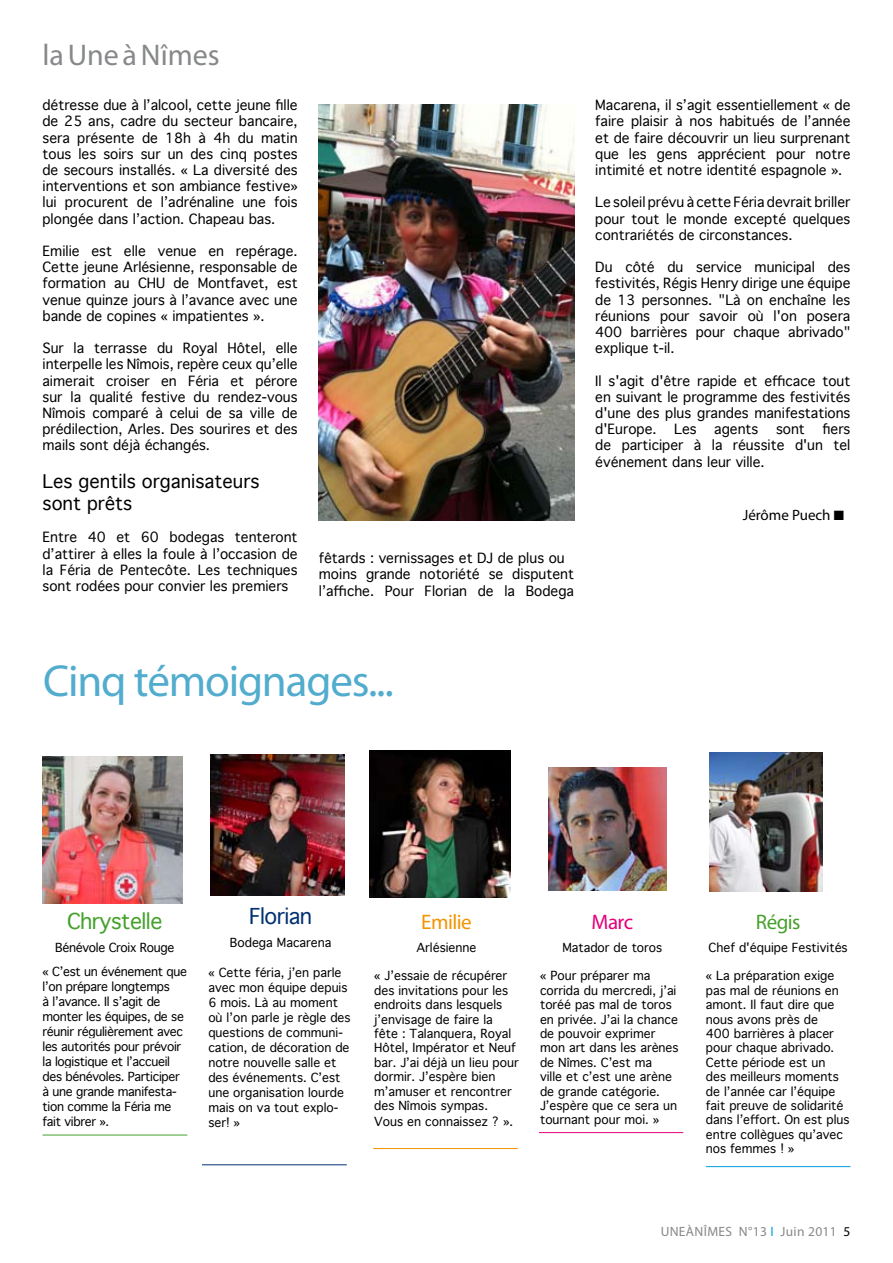
<style>
.page{position:relative;width:893px;height:1263px;background:#fff}
.page>*{position:absolute;margin:0;border:0;box-sizing:border-box;transform-origin:0 0}
.t1{font:45px "Myriad Pro";letter-spacing:-.025em;color:#51acce}
.t2{font:30px "Myriad Pro";color:#87888a}
.t3{font:21px "Geneva";letter-spacing:-.025em;color:#45a12b}
.t4{font:21px "Geneva";letter-spacing:-.025em;color:#003071}
.t5{font:21px "Myriad Pro";letter-spacing:-.025em;color:#f29400}
.t6{font:21px "Myriad Pro";letter-spacing:-.025em;color:#45a12b}
.t7{font:21px "Myriad Pro";color:#e2007a}
.t8{font:18px/21.6px "Geneva";color:#000}
.t9{font:15px "Myriad Pro";color:#000}
.t10{font:13.5px/16.2px "Geneva";color:#000;text-align:justify}
.t11{font:13.5px "Myriad Pro";letter-spacing:.025em;color:#87888a}
.t12{font:12px/14.4px "Geneva";color:#000}
.t13{font:12px/15px "Geneva";letter-spacing:-.025em;color:#000;text-align:center}
.s1{color:#009ee0}
.s2{color:#000}
</style>
<div class="page">
<img style="left:319px;top:104px;width:255px;height:416px">
<hr style="left:539px;top:1132px;width:144px;height:1px;background:#e2007a">
<hr style="left:202px;top:1164px;width:145px;height:1px;background:#003071">
<hr style="left:373px;top:1148px;width:145px;height:1px;background:#f29400">
<hr style="left:706px;top:1166px;width:144px;height:1px;background:#009ee0">
<hr style="left:43px;top:1135px;width:144px;height:1px;background:#45a12b">
<img style="left:43px;top:757px;width:140px;height:147px">
<img style="left:370px;top:750px;width:140px;height:147px">
<img style="left:549px;top:767px;width:118px;height:123px">
<img style="left:709px;top:753px;width:114px;height:139px">
<img style="left:211px;top:755px;width:133px;height:140px">
<h2 class="t2" style="left:43px;top:36px;width:179px">la Une à Nîmes</h2>
<p class="t10" style="left:43px;top:97px;width:257px">détresse due à l’alcool, cette jeune fille de 25 ans, cadre du secteur bancaire, sera présente de 18h à 4h du matin tous les soirs sur un des cinq postes de secours installés. « La diversité des interventions et son ambiance festive» lui procurent de l’adrénaline une fois plongée dans l’action. Chapeau bas.</p>
<p class="t10" style="left:43px;top:243px;width:257px">Emilie est elle venue en repérage.<br>Cette jeune Arlésienne, responsable de formation au CHU de Montfavet, est venue quinze jours à l’avance avec une bande de copines « impatientes ».</p>
<p class="t10" style="left:43px;top:340px;width:257px">Sur la terrasse du Royal Hôtel, elle interpelle les Nîmois, repère ceux qu’elle aimerait croiser en Féria et pérore sur la qualité festive du rendez-vous Nîmois comparé à celui de sa ville de prédilection, Arles. Des sourires et des mails sont déjà échangés.</p>
<h3 class="t8" style="left:43px;top:471px;width:219px">Les gentils organisateurs sont prêts</h3>
<p class="t10" style="left:43px;top:529px;width:257px">Entre 40 et 60 bodegas tenteront d’attirer à elles la foule à l’occasion de la Féria de Pentecôte. Les techniques sont rodées pour convier les premiers</p>
<p class="t10" style="left:319px;top:550px;width:257px;text-align:left">fêtards : vernissages et DJ de plus ou moins grande notoriété se disputent l’affiche. Pour Florian de la Bodega</p>
<p class="t10" style="left:595px;top:97px;width:257px">Macarena, il s’agit essentiellement « de faire plaisir à nos habitués de l’année et de faire découvrir un lieu surprenant que les gens apprécient pour notre intimité et notre identité espagnole ».</p>
<p class="t10" style="left:595px;top:194px;width:257px">Le soleil prévu à cette Féria devrait briller pour tout le monde excepté quelques contrariétés de circonstances.</p>
<p class="t10" style="left:595px;top:259px;width:257px">Du côté du service municipal des festivités, Régis Henry dirige une équipe de 13 personnes. "Là on enchaîne les réunions pour savoir où l'on posera 400 barrières pour chaque abrivado" explique t-il.</p>
<p class="t10" style="left:595px;top:372px;width:257px">Il s'agit d'être rapide et efficace tout en suivant le programme des festivités d'une des plus grandes manifestations d'Europe.</p>
<p class="t10" style="left:595px;top:421px;width:257px;text-indent:227px">fiers de participer à la réussite d'un tel événement dans leur ville.</p>
<p class="t10" style="left:674px;top:421px;width:24px">Les</p>
<p class="t10" style="left:714px;top:421px;width:46px">agents</p>
<p class="t10" style="left:776px;top:421px;width:30px">sont</p>
<p class="t9" style="left:743px;top:506px;width:103px">Jérôme Puech ■</p>
<h1 class="t1" style="left:43px;top:653px;width:352px">Cinq témoignages...</h1>
<h3 class="t3" style="left:67px;top:903px;width:97px">Chrystelle</h3>
<p class="t13" style="left:43px;top:936px;width:146px;line-height:23.5px">Bénévole Croix Rouge<br>« C’est un événement que</p>
<p class="t13" style="left:43px;top:978px;width:143px;text-align:left">l’on prépare longtemps<br>à l’avance. Il s’agit de monter les équipes, de se réunir régulièrement avec les autorités pour prévoir la logistique et l’accueil des bénévoles. Participer à une grande manifesta&shy;tion comme la Féria me fait vibrer ».</p>
<h3 class="t4" style="left:249px;top:898px;width:65px">Florian</h3>
<p class="t12" style="left:230px;top:935px;width:103px">Bodega Macarena</p>
<p class="t12" style="left:208px;top:965px;width:144px;line-height:15px">« Cette féria, j’en parle avec mon équipe depuis<br>6 mois. Là au moment où l’on parle je règle des questions de communi&shy;cation, de décoration de notre nouvelle salle et des événements. C’est une organisation lourde mais on va tout explo&shy;ser! »</p>
<h3 class="t5" style="left:421px;top:909px;width:52px">Emilie</h3>
<p class="t12" style="left:417px;top:940px;width:61px">Arlésienne</p>
<p class="t12" style="left:374px;top:968px;width:146px">« J’essaie de récupérer des invitations pour les endroits dans lesquels j’envisage de faire la fête : Talanquera, Royal<br>Hôtel, Impérator et Neuf bar. J’ai déjà un lieu pour dormir. J’espère bien m’amuser et rencontrer des Nîmois sympas.</p>
<p class="t12" style="left:374px;top:1114px;width:140px">Vous en connaissez ? ».</p>
<h3 class="t7" style="left:591px;top:909px;width:43px">Marc</h3>
<p class="t12" style="left:562px;top:940px;width:101px">Matador de toros</p>
<p class="t12" style="left:540px;top:968px;width:140px">« Pour préparer ma corrida du mercredi, j’ai toréé pas mal de toros en privée. J’ai la chance de pouvoir exprimer mon art dans les arènes de Nîmes. C’est ma<br>ville et c’est une arène de grande catégorie.<br>J’espère que ce sera un tournant pour moi. »</p>
<h3 class="t6" style="left:756px;top:909px;width:46px">Régis</h3>
<p class="t12" style="left:709px;top:940px;width:141px">Chef d'équipe Festivités</p>
<p class="t12" style="left:706px;top:968px;width:145px">« La préparation exige pas mal de réunions en amont. Il faut dire que nous avons près de<br>400 barrières à placer pour chaque abrivado.<br>Cette période est un<br>des meilleurs moments de l’année car l’équipe fait preuve de solidarité dans l’effort. On est plus entre collègues qu’avec nos femmes ! »</p>
<p class="t11" style="left:661px;top:1223px;width:191px">UNEÀNÎMES N°13 <span class="s1">I</span> Juin 2011 <span class="s2">5</span></p>
</div>
